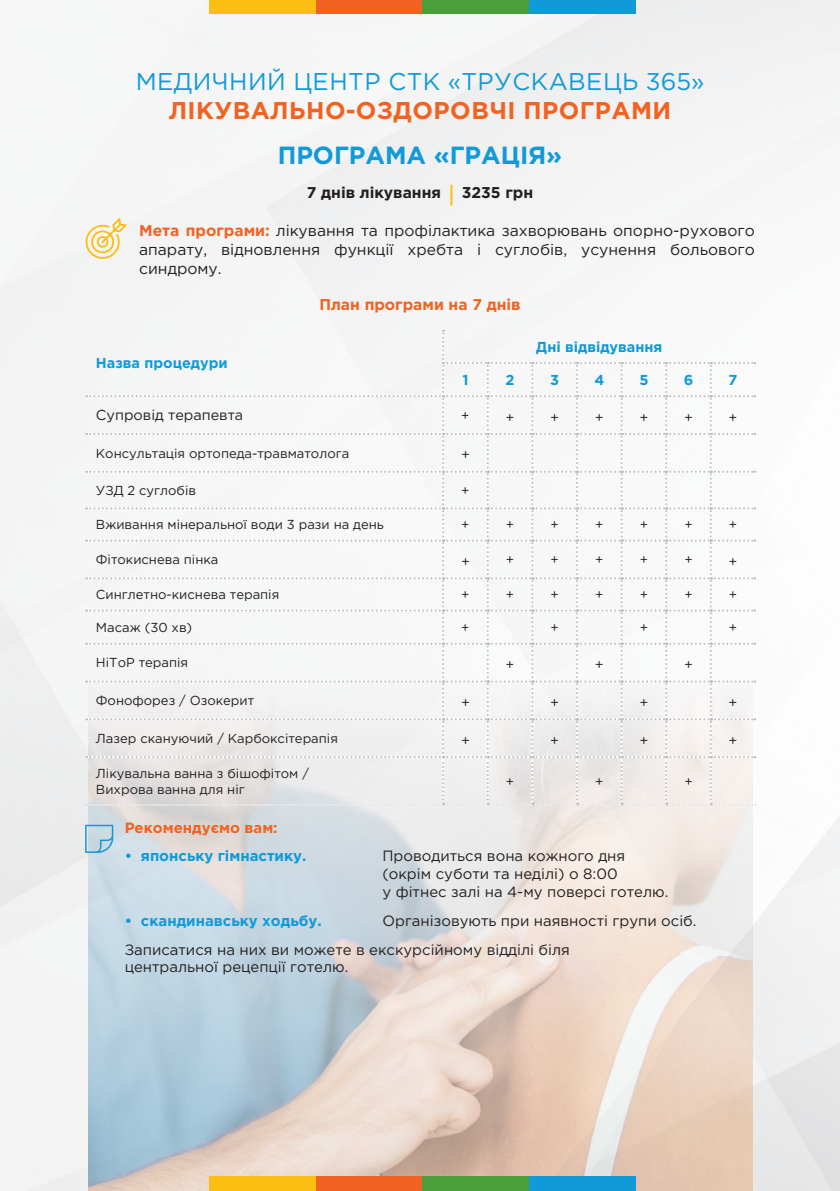
<style>
.page{position:relative;width:840px;height:1191px;background:#fff}
.page>*{position:absolute;margin:0;border:0;box-sizing:border-box;transform-origin:0 0}
.t1{font:700 24.8px "Gotham Pro";color:#119ad8}
.t2{font:24.2px "Gotham Pro";letter-spacing:.02em;color:#119ad8}
.t3{font:700 24.2px "Gotham Pro";letter-spacing:.02em;color:#f26221}
.t4{font:15.6px/18.8px "Gotham Pro";color:#231f20;text-align:justify}
.t5{font:700 15.6px "Gotham Pro";color:#231f20}
.t6{font:15.6px "Montserrat";color:#231f20}
.t7{font:700 15.6px "Gotham Pro";color:#f26221}
.t8{font:14.8px/17.8px "Gotham Pro";color:#231f20}
.t9{font:700 14.8px "Gotham Pro";color:#119ad8}
.t10{font:700 14.8px "Gotham Pro";color:#f26221}
.t11{font:700 14.4px "Gotham Pro";color:#119ad8}
.t12{font:14.4px "Gotham Pro";color:#231f20}
.t13{font:13px/15.6px "Gotham Pro";color:#231f20}
.s1{font-weight:700;color:#f26221}
</style>
<div class="page">
<img style="left:0;top:0;width:839px;height:1191px">
<img style="left:88px;top:805px;width:663px;height:386px">
<hr style="left:450px;top:185px;width:2px;height:21px;background:#fdbe12">
<svg style="left:86px;top:330px;width:669px;height:475px"></svg>
<svg style="left:85px;top:218px;width:41px;height:42px"></svg>
<svg style="left:85px;top:824px;width:28px;height:29px"></svg>
<div style="left:529px;top:0;width:106px;height:14px;background:#119ad8"></div>
<div style="left:422px;top:0;width:106px;height:14px;background:#4b9e3a"></div>
<div style="left:315px;top:0;width:107px;height:14px;background:#f26221"></div>
<div style="left:209px;top:0;width:106px;height:14px;background:#fdbe12"></div>
<div style="left:529px;top:1175px;width:106px;height:16px;background:#119ad8"></div>
<div style="left:422px;top:1175px;width:106px;height:16px;background:#4b9e3a"></div>
<div style="left:315px;top:1175px;width:107px;height:16px;background:#f26221"></div>
<div style="left:209px;top:1175px;width:106px;height:16px;background:#fdbe12"></div>
<h2 class="t2" style="left:136px;top:68px;width:570px">МЕДИЧНИЙ ЦЕНТР СТК «ТРУСКАВЕЦЬ 365»</h2>
<h2 class="t3" style="left:169px;top:97px;width:503px">ЛІКУВАЛЬНО-ОЗДОРОВЧІ ПРОГРАМИ</h2>
<p class="t1" style="left:277px;top:141px;width:286px">ПРОГРАМА «ГРАЦІЯ»</p>
<p class="t5" style="left:306px;top:183px;width:136px">7 днів лікування</p>
<p class="t5" style="left:461px;top:183px;width:73px">3235 грн</p>
<p class="t4" style="left:139px;top:221px;width:616px"><span class="s1">Мета програми:</span> лікування та профілактика захворювань опорно-рухового апарату, відновлення функції хребта і суглобів, усунення больового синдрому.</p>
<p class="t7" style="left:319px;top:296px;width:203px">План програми на 7 днів</p>
<p class="t11" style="left:96px;top:355px;width:133px">Назва процедури</p>
<p class="t11" style="left:536px;top:338px;width:127px">Дні відвідування</p>
<p class="t11" style="left:462px;top:371px;width:8px">1</p>
<p class="t11" style="left:505px;top:371px;width:10px">2</p>
<p class="t11" style="left:550px;top:371px;width:10px">3</p>
<p class="t11" style="left:594px;top:371px;width:11px">4</p>
<p class="t11" style="left:639px;top:371px;width:11px">5</p>
<p class="t11" style="left:683px;top:371px;width:11px">6</p>
<p class="t11" style="left:728px;top:371px;width:10px">7</p>
<p class="t12" style="left:96px;top:407px;width:149px">Супровід терапевта</p>
<p class="t13" style="left:461px;top:407px;width:10px">+</p>
<p class="t6" style="left:505px;top:406px;width:10px">+</p>
<p class="t6" style="left:550px;top:406px;width:10px">+</p>
<p class="t6" style="left:594px;top:406px;width:10px">+</p>
<p class="t6" style="left:639px;top:406px;width:10px">+</p>
<p class="t6" style="left:683px;top:406px;width:10px">+</p>
<p class="t6" style="left:728px;top:406px;width:10px">+</p>
<p class="t13" style="left:96px;top:445px;width:255px">Консультація ортопеда-травматолога</p>
<p class="t6" style="left:460px;top:444px;width:10px">+</p>
<p class="t13" style="left:96px;top:482px;width:102px">УЗД 2 суглобів</p>
<p class="t13" style="left:461px;top:482px;width:10px">+</p>
<p class="t13" style="left:96px;top:517px;width:289px">Вживання мінеральної води 3 рази на день</p>
<p class="t13" style="left:461px;top:517px;width:10px">+</p>
<p class="t13" style="left:505px;top:517px;width:10px">+</p>
<p class="t13" style="left:550px;top:517px;width:10px">+</p>
<p class="t13" style="left:594px;top:517px;width:10px">+</p>
<p class="t13" style="left:639px;top:517px;width:10px">+</p>
<p class="t13" style="left:684px;top:517px;width:10px">+</p>
<p class="t13" style="left:728px;top:517px;width:10px">+</p>
<p class="t13" style="left:96px;top:552px;width:124px">Фітокиснева пінка</p>
<p class="t6" style="left:460px;top:551px;width:10px">+</p>
<p class="t13" style="left:505px;top:552px;width:10px">+</p>
<p class="t13" style="left:550px;top:552px;width:10px">+</p>
<p class="t13" style="left:594px;top:552px;width:10px">+</p>
<p class="t13" style="left:639px;top:552px;width:10px">+</p>
<p class="t13" style="left:684px;top:552px;width:10px">+</p>
<p class="t6" style="left:728px;top:551px;width:10px">+</p>
<p class="t13" style="left:96px;top:587px;width:185px">Синглетно-киснева терапія</p>
<p class="t13" style="left:461px;top:587px;width:10px">+</p>
<p class="t13" style="left:505px;top:587px;width:10px">+</p>
<p class="t13" style="left:550px;top:587px;width:10px">+</p>
<p class="t13" style="left:594px;top:587px;width:10px">+</p>
<p class="t13" style="left:639px;top:587px;width:10px">+</p>
<p class="t13" style="left:684px;top:587px;width:10px">+</p>
<p class="t13" style="left:728px;top:587px;width:10px">+</p>
<p class="t13" style="left:96px;top:619px;width:98px">Масаж (30 хв)</p>
<p class="t13" style="left:461px;top:619px;width:10px">+</p>
<p class="t13" style="left:550px;top:619px;width:10px">+</p>
<p class="t13" style="left:639px;top:619px;width:10px">+</p>
<p class="t13" style="left:728px;top:619px;width:10px">+</p>
<p class="t13" style="left:96px;top:655px;width:94px">HiToР терапія</p>
<p class="t6" style="left:505px;top:654px;width:10px">+</p>
<p class="t6" style="left:594px;top:654px;width:10px">+</p>
<p class="t6" style="left:683px;top:654px;width:10px">+</p>
<p class="t13" style="left:96px;top:693px;width:160px">Фонофорез / Озокерит</p>
<p class="t6" style="left:460px;top:691px;width:10px">+</p>
<p class="t6" style="left:550px;top:691px;width:10px">+</p>
<p class="t6" style="left:639px;top:691px;width:10px">+</p>
<p class="t6" style="left:728px;top:691px;width:10px">+</p>
<p class="t13" style="left:96px;top:730px;width:243px">Лазер скануючий / Карбоксітерапія</p>
<p class="t6" style="left:460px;top:729px;width:10px">+</p>
<p class="t6" style="left:550px;top:729px;width:10px">+</p>
<p class="t6" style="left:639px;top:729px;width:10px">+</p>
<p class="t6" style="left:728px;top:729px;width:10px">+</p>
<p class="t13" style="left:96px;top:765px;width:214px">Лікувальна ванна з бішофітом /<br>Вихрова ванна для ніг</p>
<p class="t13" style="left:505px;top:773px;width:10px">+</p>
<p class="t13" style="left:594px;top:773px;width:10px">+</p>
<p class="t13" style="left:684px;top:773px;width:10px">+</p>
<p class="t10" style="left:125px;top:819px;width:154px">Рекомендуємо вам:</p>
<p class="t9" style="left:125px;top:847px;width:183px">• японську гімнастику.</p>
<p class="t8" style="left:382px;top:847px;width:287px">Проводиться вона кожного дня (окрім суботи та неділі) о 8:00<br>у фітнес залі на 4-му поверсі готелю.</p>
<p class="t9" style="left:125px;top:912px;width:198px">• скандинавську ходьбу.</p>
<p class="t8" style="left:382px;top:911px;width:315px">Організовують при наявності групи осіб.</p>
<p class="t8" style="left:125px;top:940px;width:446px">Записатися на них ви можете в екскурсійному відділі біля центральної рецепції готелю.</p>
</div>
